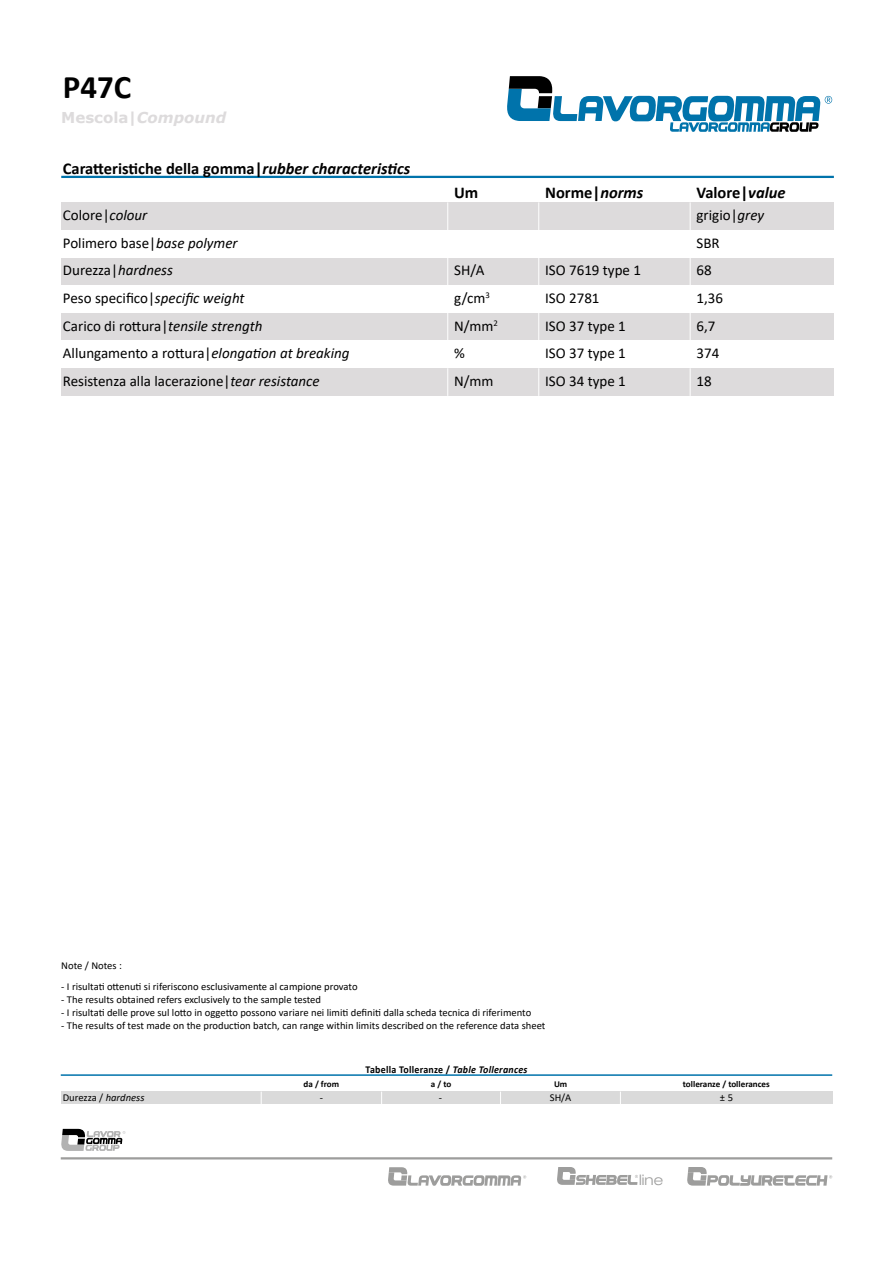
<style>
.page{position:relative;width:893px;height:1263px;background:#fff}
.page>*{position:absolute;margin:0;border:0;box-sizing:border-box;transform-origin:0 0}
.t1{font:700 33px "Calibri";color:#000}
.t2{font:700 16.5px "Calibri";color:#000}
.t3{font:15px "Calibri";color:#000}
.t4{font:700 15px "Verdana";color:#dddbdc}
.t5{font:300 expanded 14.55px "Helvetica Neue LT Std";color:#9d9d9c}
.t6{font:10.5px "Calibri";color:#000}
.t7{font:700 10.5px "Calibri";letter-spacing:.025em;color:#000;scale:.95 1}
.t8{font:700 9px "Calibri";color:#000}
.s1{font-style:italic}
</style>
<div class="page">
<div style="left:61px;top:1091px;width:771px;height:13px;background:#dadada"></div>
<svg style="left:261px;top:1092px;width:1px;height:12px"></svg>
<svg style="left:381px;top:1091px;width:1px;height:13px"></svg>
<svg style="left:500px;top:1091px;width:1px;height:13px"></svg>
<svg style="left:620px;top:1091px;width:1px;height:13px"></svg>
<hr style="left:61px;top:1074px;width:771px;height:2px;background:#0073ab">
<hr style="left:61px;top:1157px;width:771px;height:2px;background:#9d9d9c">
<svg style="left:61px;top:1129px;width:64px;height:22px"></svg>
<svg style="left:388px;top:1167px;width:138px;height:19px"></svg>
<svg style="left:557px;top:1167px;width:81px;height:18px"></svg>
<svg style="left:687px;top:1167px;width:145px;height:19px"></svg>
<svg style="left:507px;top:76px;width:325px;height:56px"></svg>
<hr style="left:61px;top:176px;width:773px;height:2px;background:#0073ab">
<div style="left:61px;top:202px;width:773px;height:28px;background:#dddbdc"></div>
<div style="left:61px;top:258px;width:773px;height:27px;background:#dddbdc"></div>
<div style="left:61px;top:313px;width:773px;height:28px;background:#dddbdc"></div>
<div style="left:61px;top:368px;width:773px;height:28px;background:#dddbdc"></div>
<svg style="left:447px;top:202px;width:1px;height:194px"></svg>
<svg style="left:538px;top:202px;width:1px;height:194px"></svg>
<svg style="left:690px;top:202px;width:1px;height:194px"></svg>
<h1 class="t1" style="left:63px;top:64px;width:70px">P47C</h1>
<h3 class="t4" style="left:61px;top:107px;width:167px">Mescola|<span class="s1">Compound</span></h3>
<h2 class="t2" style="left:63px;top:157px;width:349px">Caratteristiche della gomma|<span class="s1">rubber characteristics</span></h2>
<h2 class="t2" style="left:454px;top:181px;width:26px">Um</h2>
<h2 class="t2" style="left:545px;top:181px;width:100px">Norme|<span class="s1">norms</span></h2>
<h2 class="t2" style="left:696px;top:181px;width:91px">Valore|<span class="s1">value</span></h2>
<h3 class="t3" style="left:63px;top:205px;width:86px">Colore|<span class="s1">colour</span></h3>
<h3 class="t3" style="left:696px;top:205px;width:69px">grigio|<span class="s1">grey</span></h3>
<h3 class="t3" style="left:63px;top:232px;width:176px">Polimero base|<span class="s1">base polymer</span></h3>
<h3 class="t3" style="left:696px;top:232px;width:25px">SBR</h3>
<h3 class="t3" style="left:63px;top:260px;width:111px">Durezza|<span class="s1">hardness</span></h3>
<h3 class="t3" style="left:454px;top:260px;width:32px">SH/A</h3>
<h3 class="t3" style="left:545px;top:260px;width:97px">ISO 7619 type 1</h3>
<h3 class="t3" style="left:696px;top:260px;width:17px">68</h3>
<h3 class="t3" style="left:63px;top:288px;width:183px">Peso specifico|<span class="s1">specific weight</span></h3>
<h3 class="t3" style="left:454px;top:288px;width:37px">g/cm<sup>3</sup></h3>
<h3 class="t3" style="left:545px;top:288px;width:56px">ISO 2781</h3>
<h3 class="t3" style="left:696px;top:288px;width:28px">1,36</h3>
<h3 class="t3" style="left:63px;top:315px;width:201px">Carico di rottura|<span class="s1">tensile strength</span></h3>
<h3 class="t3" style="left:454px;top:315px;width:45px">N/mm<sup>2</sup></h3>
<h3 class="t3" style="left:545px;top:315px;width:82px">ISO 37 type 1</h3>
<h3 class="t3" style="left:696px;top:315px;width:20px">6,7</h3>
<h3 class="t3" style="left:63px;top:343px;width:288px">Allungamento a rottura|<span class="s1">elongation at breaking</span></h3>
<h3 class="t3" style="left:454px;top:343px;width:12px">%</h3>
<h3 class="t3" style="left:545px;top:343px;width:82px">ISO 37 type 1</h3>
<h3 class="t3" style="left:696px;top:343px;width:24px">374</h3>
<h3 class="t3" style="left:63px;top:370px;width:258px">Resistenza alla lacerazione|<span class="s1">tear resistance</span></h3>
<h3 class="t3" style="left:454px;top:370px;width:41px">N/mm</h3>
<h3 class="t3" style="left:545px;top:370px;width:82px">ISO 34 type 1</h3>
<h3 class="t3" style="left:696px;top:370px;width:17px">18</h3>
<p class="t6" style="left:61px;top:959px;width:62px">Note / Notes :</p>
<p class="t6" style="left:61px;top:980px;width:298px">- I risultati ottenuti si riferiscono esclusivamente al campione provato</p>
<p class="t6" style="left:61px;top:992px;width:261px">- The results obtained refers exclusively to the sample tested</p>
<p class="t6" style="left:61px;top:1005px;width:471px">- I risultati delle prove sul lotto in oggetto possono variare nei limiti definiti dalla scheda tecnica di riferimento</p>
<p class="t6" style="left:61px;top:1018px;width:486px">- The results of test made on the production batch, can range within limits described on the reference data sheet</p>
<p class="t7" style="left:366px;top:1062px;width:172px">Tabella Tolleranze / <span class="s1">Table Tollerances</span></p>
<p class="t8" style="left:304px;top:1078px;width:37px">da / from</p>
<p class="t8" style="left:431px;top:1078px;width:22px">a / to</p>
<p class="t8" style="left:554px;top:1078px;width:15px">Um</p>
<p class="t8" style="left:683px;top:1078px;width:88px">tolleranze / tollerances</p>
<p class="t6" style="left:63px;top:1090px;width:83px">Durezza / <span class="s1">hardness</span></p>
<p class="t6" style="left:320px;top:1090px;width:5px">-</p>
<p class="t6" style="left:439px;top:1090px;width:5px">-</p>
<p class="t6" style="left:550px;top:1090px;width:23px">SH/A</p>
<p class="t6" style="left:720px;top:1090px;width:15px">± 5</p>
<h3 class="t5" style="left:639px;top:1171px;width:25px">line</h3>
</div>
